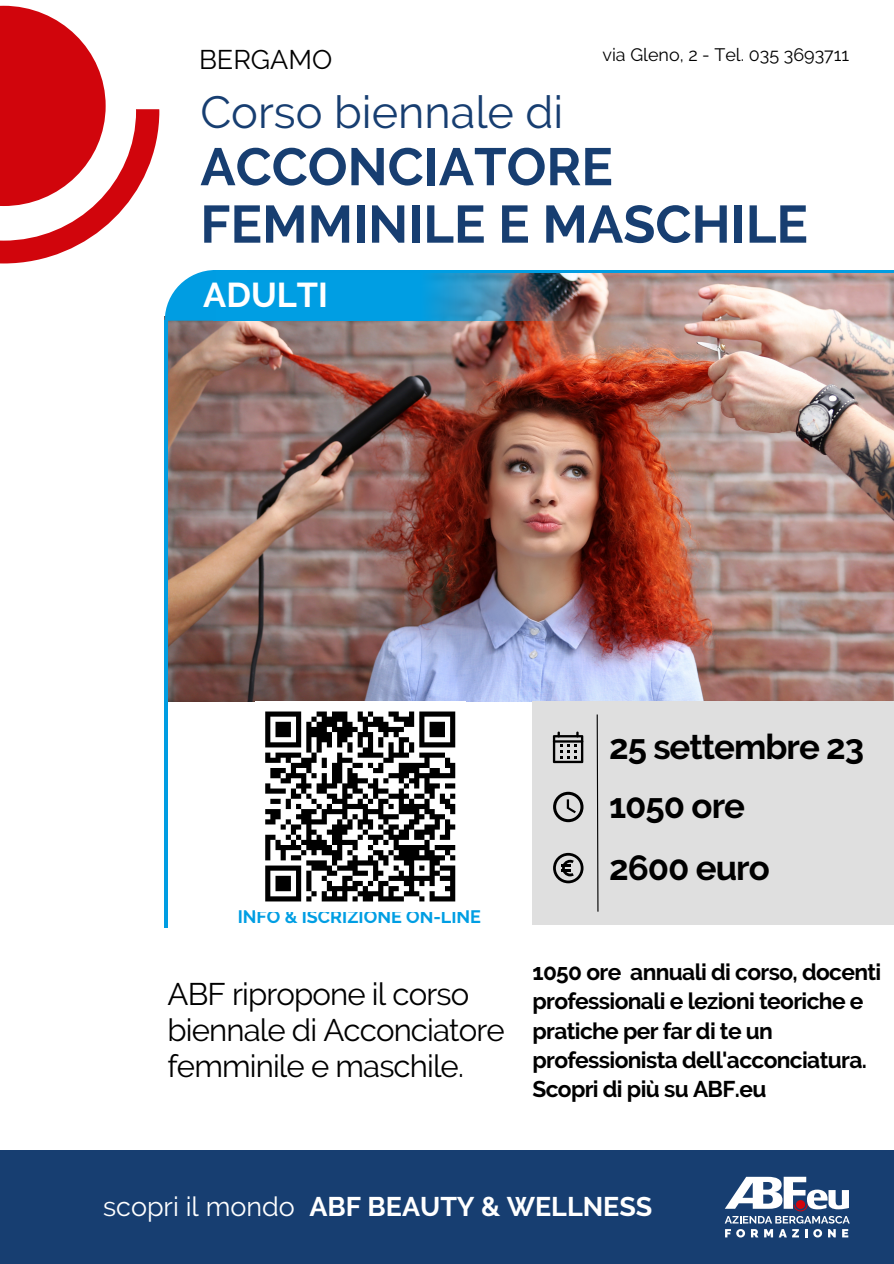
<style>
.page{position:relative;width:894px;height:1264px;background:#fff}
.page>*{position:absolute;margin:0;border:0;box-sizing:border-box;transform-origin:0 0}
.t1{font:700 52.5px/57.4px "Raleway";color:#173e71}
.t2{font:45px "Raleway";color:#173e71}
.t3{font:700 34.8px "Raleway";letter-spacing:-.03em;color:#000}
.t4{font:700 34.35px "Raleway";color:#fff}
.t5{font:31.05px/36px "Raleway";letter-spacing:-.03em;color:#000}
.t6{font:700 26.85px "Raleway";color:#fff}
.t7{font:26.85px "Raleway";color:#fff}
.t8{font:26.85px "Raleway";color:#000}
.t9{font:700 22.65px/29.2px "Raleway";letter-spacing:-.03em;color:#000}
.t10{font:18px "Raleway";color:#000}
.t11{font:700 18px "Raleway";color:#009ee3}
</style>
<div class="page">
<svg style="left:0;top:6px;width:159px;height:257px"></svg>
<img style="left:167px;top:273px;width:726px;height:428px">
<img style="left:215px;top:270px;width:369px;height:51px">
<svg style="left:165px;top:270px;width:50px;height:51px"></svg>
<hr style="left:165px;top:321px;width:2px;height:607px;background:#009de2">
<hr style="left:247px;top:270px;width:646px;height:3px;background:#009de2">
<div style="left:0;top:1149px;width:893px;height:114px;background:#173e71"></div>
<svg style="left:724px;top:1176px;width:125px;height:61px"></svg>
<div style="left:532px;top:701px;width:361px;height:223px;background:#dfdfdf"></div>
<svg style="left:596px;top:714px;width:3px;height:198px"></svg>
<svg style="left:552px;top:731px;width:31px;height:32px"></svg>
<svg style="left:553px;top:791px;width:30px;height:31px"></svg>
<svg style="left:553px;top:852px;width:30px;height:31px"></svg>
<svg style="left:265px;top:711px;width:191px;height:191px"></svg>
<p class="t8" style="left:199px;top:44px;width:135px">BERGAMO</p>
<p class="t10" style="left:602px;top:44px;width:248px">via Gleno, 2 - Tel. 035 3693711</p>
<p class="t2" style="left:200px;top:85px;width:364px">Corso biennale di</p>
<p class="t1" style="left:200px;top:138px;width:609px">ACCONCIATORE<br>FEMMINILE E MASCHILE</p>
<p class="t4" style="left:203px;top:274px;width:126px">ADULTI</p>
<p class="t11" style="left:238px;top:906px;width:245px">INFO &amp; ISCRIZIONE ON-LINE</p>
<p class="t5" style="left:167px;top:976px;width:338px">ABF ripropone il corso biennale di Acconciatore femminile e maschile.</p>
<p class="t3" style="left:609px;top:726px;width:257px">25 settembre 23</p>
<p class="t3" style="left:609px;top:785px;width:137px">1050 ore</p>
<p class="t3" style="left:609px;top:846px;width:162px">2600 euro</p>
<p class="t9" style="left:532px;top:957px;width:350px">1050 ore annuali di corso, docenti professionali e lezioni teoriche e pratiche per far di te un professionista dell'acconciatura.</p>
<p class="t9" style="left:532px;top:1074px;width:235px">Scopri di più su ABF.eu</p>
<p class="t7" style="left:103px;top:1190px;width:193px">scopri il mondo</p>
<p class="t6" style="left:309px;top:1190px;width:344px">ABF BEAUTY &amp; WELLNESS</p>
</div>
